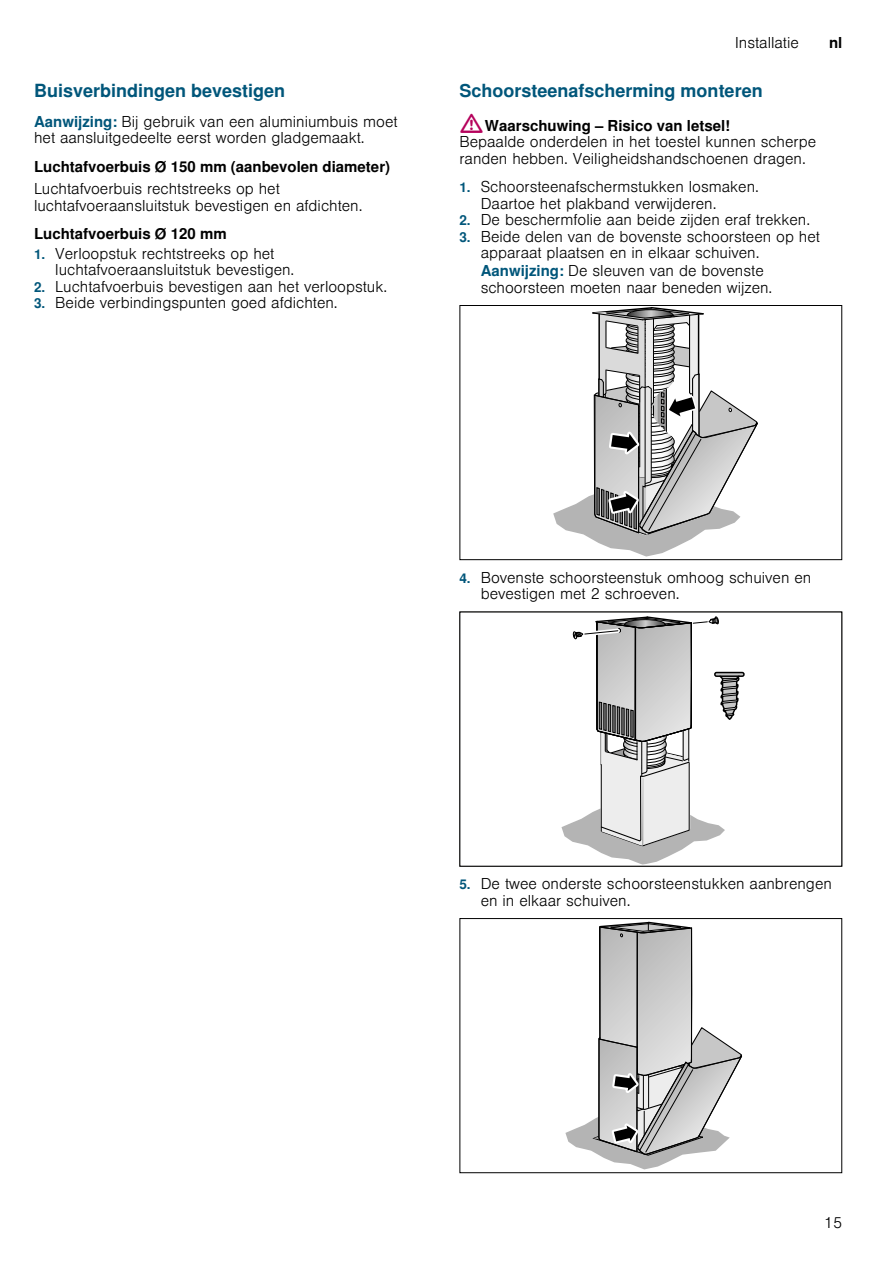
<style>
.page{position:relative;width:893px;height:1263px;background:#fff}
.page>*{position:absolute;margin:0;border:0;box-sizing:border-box;transform-origin:0 0}
.t1{font:700 18px "Nimbus San L";color:#00567a}
.t2{font:300 15px/16.5px "Nimbus San L";color:#000}
.t3{font:700 15px "Nimbus San L";color:#000}
.s1{font-weight:700;color:#00567a}
.s2{font-weight:700;font-size:13.5px;color:#00567a}
.s3{font-family:"BSH Symb All";font-weight:400;font-size:21px;color:#b5015b}
.s4{font-weight:700}
</style>
<div class="page">
<svg style="left:553px;top:307px;width:205px;height:250px"></svg>
<div style="left:459px;top:305px;width:383px;height:255px;border:1px solid #000"></div>
<svg style="left:561px;top:616px;width:184px;height:248px"></svg>
<div style="left:459px;top:918px;width:383px;height:255px;border:1px solid #000"></div>
<svg style="left:565px;top:921px;width:178px;height:248px"></svg>
<p class="t1" style="left:34px;top:79px;width:253px">Buisverbindingen bevestigen</p>
<p class="t2" style="left:34px;top:112px;width:365px"><span class="s1">Aanwijzing:</span> Bij gebruik van een aluminiumbuis moet het aansluitgedeelte eerst worden gladgemaakt.</p>
<p class="t3" style="left:34px;top:157px;width:357px">Luchtafvoerbuis Ø 150 mm (aanbevolen diameter)</p>
<p class="t2" style="left:34px;top:179px;width:330px">Luchtafvoerbuis rechtstreeks op het luchtafvoeraansluitstuk bevestigen en afdichten.</p>
<p class="t3" style="left:34px;top:224px;width:194px">Luchtafvoerbuis Ø 120 mm</p>
<p class="t2" style="left:55px;top:244px;width:241px;text-indent:-21px"><span class="s2">1.</span> Verloopstuk rechtstreeks op het luchtafvoeraansluitstuk bevestigen.</p>
<p class="t2" style="left:34px;top:277px;width:354px"><span class="s2">2.</span> Luchtafvoerbuis bevestigen aan het verloopstuk.</p>
<p class="t2" style="left:34px;top:293px;width:305px"><span class="s2">3.</span> Beide verbindingspunten goed afdichten.</p>
<p class="t2" style="left:735px;top:33px;width:65px">Installatie</p>
<p class="t3" style="left:829px;top:34px;width:15px">nl</p>
<p class="t1" style="left:459px;top:79px;width:305px">Schoorsteenafscherming monteren</p>
<p class="t2" style="left:459px;top:116px;width:358px"><span class="s3">:</span><span class="s4">Waarschuwing – Risico van letsel!<br></span>Bepaalde onderdelen in het toestel kunnen scherpe randen hebben. Veiligheidshandschoenen dragen.</p>
<p class="t2" style="left:480px;top:177px;width:280px;text-indent:-21px"><span class="s2">1.</span> Schoorsteenafschermstukken losmaken.<br>Daartoe het plakband verwijderen.</p>
<p class="t2" style="left:459px;top:210px;width:352px"><span class="s2">2.</span> De beschermfolie aan beide zijden eraf trekken.</p>
<p class="t2" style="left:480px;top:227px;width:341px;text-indent:-21px"><span class="s2">3.</span> Beide delen van de bovenste schoorsteen op het apparaat plaatsen en in elkaar schuiven.</p>
<p class="t2" style="left:480px;top:261px;width:293px"><span class="s1">Aanwijzing:</span> De sleuven van de bovenste schoorsteen moeten naar beneden wijzen.</p>
<p class="t2" style="left:480px;top:568px;width:332px;text-indent:-21px"><span class="s2">4.</span> Bovenste schoorsteenstuk omhoog schuiven en bevestigen met 2 schroeven.</p>
<p class="t2" style="left:480px;top:874px;width:353px;text-indent:-21px"><span class="s2">5.</span> De twee onderste schoorsteenstukken aanbrengen en in elkaar schuiven.</p>
<p class="t2" style="left:824px;top:1213px;width:20px">15</p>
</div>
